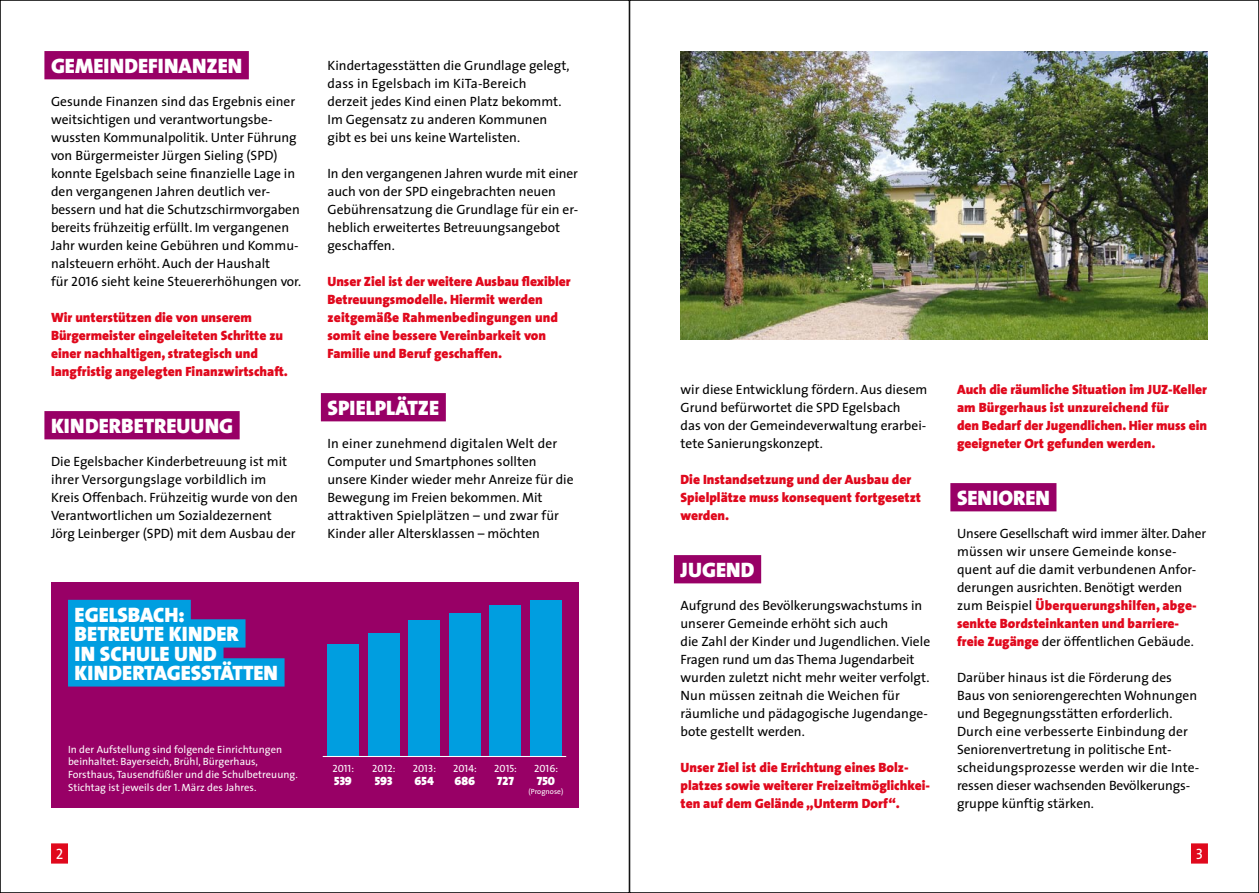
<style>
.page{position:relative;width:1259px;height:893px;background:#fff}
.page>*{position:absolute;margin:0;border:0;box-sizing:border-box;transform-origin:0 0}
.t1{font:21px/19.5px "The Sans Black Caps";color:#fff}
.t2{font:15px "The Sans Caps";color:#fff}
.t3{font:13.5px/18px "The Sans";color:#000}
.t4{font:900 13.5px/18px "The Sans";color:#e0091d}
.t5{font:12px "The Sans Black Caps";letter-spacing:.005em;color:#fff}
.t6{font:10.5px/12.8px "The Sans";letter-spacing:.005em;color:#fff}
.t7{font:10.5px "The Sans Caps";letter-spacing:.005em;color:#fff}
.t8{font:7.5px "The Sans";letter-spacing:.005em;color:#fff}
.s1{font-family:"The Sans Caps"}
.s2{font-weight:900;color:#e0091d}
</style>
<div class="page">
<div style="left:51px;top:843px;width:17px;height:21px;background:#e0091d"></div>
<div style="left:44px;top:51px;width:205px;height:28px;background:#980066"></div>
<div style="left:44px;top:411px;width:196px;height:28px;background:#980066"></div>
<div style="left:321px;top:393px;width:125px;height:28px;background:#980066"></div>
<div style="left:674px;top:555px;width:87px;height:28px;background:#980066"></div>
<div style="left:950px;top:483px;width:106px;height:28px;background:#980066"></div>
<img style="left:680px;top:51px;width:528px;height:289px">
<div style="left:51px;top:583px;width:527px;height:225px;background:#980066"></div>
<div style="left:68px;top:600px;width:123px;height:28px;background:#009ee0"></div>
<div style="left:68px;top:619px;width:177px;height:29px;background:#009ee0"></div>
<div style="left:68px;top:639px;width:155px;height:28px;background:#009ee0"></div>
<div style="left:68px;top:658px;width:216px;height:29px;background:#009ee0"></div>
<div style="left:327px;top:644px;width:31px;height:112px;background:#009ee0"></div>
<div style="left:368px;top:633px;width:31px;height:123px;background:#009ee0"></div>
<div style="left:409px;top:620px;width:31px;height:136px;background:#009ee0"></div>
<div style="left:449px;top:613px;width:31px;height:143px;background:#009ee0"></div>
<div style="left:490px;top:605px;width:31px;height:151px;background:#009ee0"></div>
<div style="left:530px;top:600px;width:31px;height:156px;background:#009ee0"></div>
<hr style="left:323px;top:756px;width:243px;height:1px;background:#fff">
<div style="left:1191px;top:843px;width:17px;height:21px;background:#e0091d"></div>
<h1 class="t1" style="left:51px;top:56px;width:193px">GEMEINDEFINANZEN</h1>
<p class="t3" style="left:51px;top:92px;width:252px">Gesunde Finanzen sind das Ergebnis einer weitsichtigen und verantwortungsbe&shy;wussten Kommunalpolitik. Unter Führung von Bürgermeister Jürgen Sieling (SPD) konnte Egelsbach seine finanzielle Lage in den vergangenen Jahren deutlich ver&shy;bessern und hat die Schutzschirmvorgaben bereits frühzeitig erfüllt. Im vergangenen Jahr wurden keine Gebühren und Kommu&shy;nalsteuern erhöht. Auch der Haushalt<br>für <span class="s1">2016</span> sieht keine Steuererhöhungen vor.</p>
<p class="t4" style="left:51px;top:308px;width:238px">Wir unterstützen die von unserem Bürgermeister eingeleiteten Schritte zu einer nachhaltigen, strategisch und langfristig angelegten Finanzwirtschaft.</p>
<h1 class="t1" style="left:51px;top:416px;width:183px">KINDERBETREUUNG</h1>
<p class="t3" style="left:51px;top:452px;width:248px">Die Egelsbacher Kinderbetreuung ist mit ihrer Versorgungslage vorbildlich im Kreis Offenbach. Frühzeitig wurde von den Verantwortlichen um Sozialdezernent Jörg Leinberger (SPD) mit dem Ausbau der</p>
<h1 class="t1" style="left:75px;top:604px;width:205px">EGELSBACH:<br>BETREUTE KINDER<br>IN SCHULE UND<br>KINDERTAGESSTÄTTEN</h1>
<p class="t6" style="left:68px;top:742px;width:231px">In der Aufstellung sind folgende Einrichtungen beinhaltet: Bayerseich, Brühl, Bürgerhaus, Forsthaus, Tausendfüßler und die Schulbetreuung.<br>Stichtag ist jeweils der <span class="s1">1</span>.März des Jahres.</p>
<p class="t2" style="left:56px;top:841px;width:9px">2</p>
<p class="t3" style="left:327px;top:56px;width:243px">Kindertagesstätten die Grundlage gelegt, dass in Egelsbach im KiTa-Bereich derzeit jedes Kind einen Platz bekommt.<br>Im Gegensatz zu anderen Kommunen gibt es bei uns keine Wartelisten.</p>
<p class="t3" style="left:327px;top:164px;width:252px">In den vergangenen Jahren wurde mit einer auch von der SPD eingebrachten neuen Gebührensatzung die Grundlage für ein er&shy;heblich erweitertes Betreuungsangebot geschaffen.</p>
<p class="t4" style="left:327px;top:272px;width:245px">Unser Ziel ist der weitere Ausbau flexibler Betreuungsmodelle. Hiermit werden zeitgemäße Rahmenbedingungen und somit eine bessere Vereinbarkeit von Familie und Beruf geschaffen.</p>
<h1 class="t1" style="left:327px;top:398px;width:113px">SPIELPLÄTZE</h1>
<p class="t3" style="left:327px;top:434px;width:248px">In einer zunehmend digitalen Welt der Computer und Smartphones sollten unsere Kinder wieder mehr Anreize für die Bewegung im Freien bekommen. Mit attraktiven Spielplätzen – und zwar für Kinder aller Altersklassen – möchten</p>
<p class="t7" style="left:332px;top:760px;width:23px">2011:</p>
<p class="t5" style="left:334px;top:770px;width:19px">539</p>
<p class="t7" style="left:372px;top:760px;width:25px">2012:</p>
<p class="t5" style="left:375px;top:770px;width:19px">593</p>
<p class="t7" style="left:413px;top:760px;width:25px">2013:</p>
<p class="t5" style="left:414px;top:770px;width:21px">654</p>
<p class="t7" style="left:453px;top:760px;width:25px">2014:</p>
<p class="t5" style="left:454px;top:770px;width:22px">686</p>
<p class="t7" style="left:494px;top:760px;width:24px">2015:</p>
<p class="t5" style="left:497px;top:770px;width:19px">727</p>
<p class="t7" style="left:534px;top:760px;width:26px">2016:</p>
<p class="t5" style="left:537px;top:770px;width:20px">750</p>
<p class="t8" style="left:528px;top:785px;width:37px">(Prognose)</p>
<p class="t3" style="left:680px;top:380px;width:248px">wir diese Entwicklung fördern. Aus diesem Grund befürwortet die SPD Egelsbach<br>das von der Gemeindeverwaltung erarbei&shy;tete Sanierungskonzept.</p>
<p class="t4" style="left:680px;top:470px;width:242px">Die Instandsetzung und der Ausbau der<br>Spielplätze muss konsequent fortgesetzt werden.</p>
<h1 class="t1" style="left:680px;top:560px;width:74px">JUGEND</h1>
<p class="t3" style="left:680px;top:596px;width:251px">Aufgrund des Bevölkerungswachstums in unserer Gemeinde erhöht sich auch<br>die Zahl der Kinder und Jugendlichen. Viele Fragen rund um das Thema Jugendarbeit wurden zuletzt nicht mehr weiter verfolgt.<br>Nun müssen zeitnah die Weichen für räumliche und pädagogische Jugendange&shy;bote gestellt werden.</p>
<p class="t4" style="left:680px;top:758px;width:251px">Unser Ziel ist die Errichtung eines Bolz&shy;platzes sowie weiterer Freizeitmöglichkei&shy;ten auf dem Gelände „Unterm Dorf“.</p>
<p class="t4" style="left:957px;top:380px;width:251px">Auch die räumliche Situation im JUZ-Keller am Bürgerhaus ist unzureichend für<br>den Bedarf der Jugendlichen. Hier muss ein geeigneter Ort gefunden werden.</p>
<h1 class="t1" style="left:957px;top:488px;width:94px">SENIOREN</h1>
<p class="t3" style="left:957px;top:524px;width:251px">Unsere Gesellschaft wird immer älter. Daher müssen wir unsere Gemeinde konse&shy;quent auf die damit verbundenen Anfor&shy;derungen ausrichten. Benötigt werden zum Beispiel <span class="s2">Überquerungshilfen, abge&shy;senkte Bordsteinkanten und barriere&shy;freie Zugänge</span> der öffentlichen Gebäude.</p>
<p class="t3" style="left:957px;top:668px;width:244px">Darüber hinaus ist die Förderung des Baus von seniorengerechten Wohnungen und Begegnungsstätten erforderlich.<br>Durch eine verbesserte Einbindung der Seniorenvertretung in politische Ent&shy;scheidungsprozesse werden wir die Inte&shy;ressen dieser wachsenden Bevölkerungs&shy;gruppe künftig stärken.</p>
<p class="t2" style="left:1195px;top:841px;width:9px">3</p>
</div>
